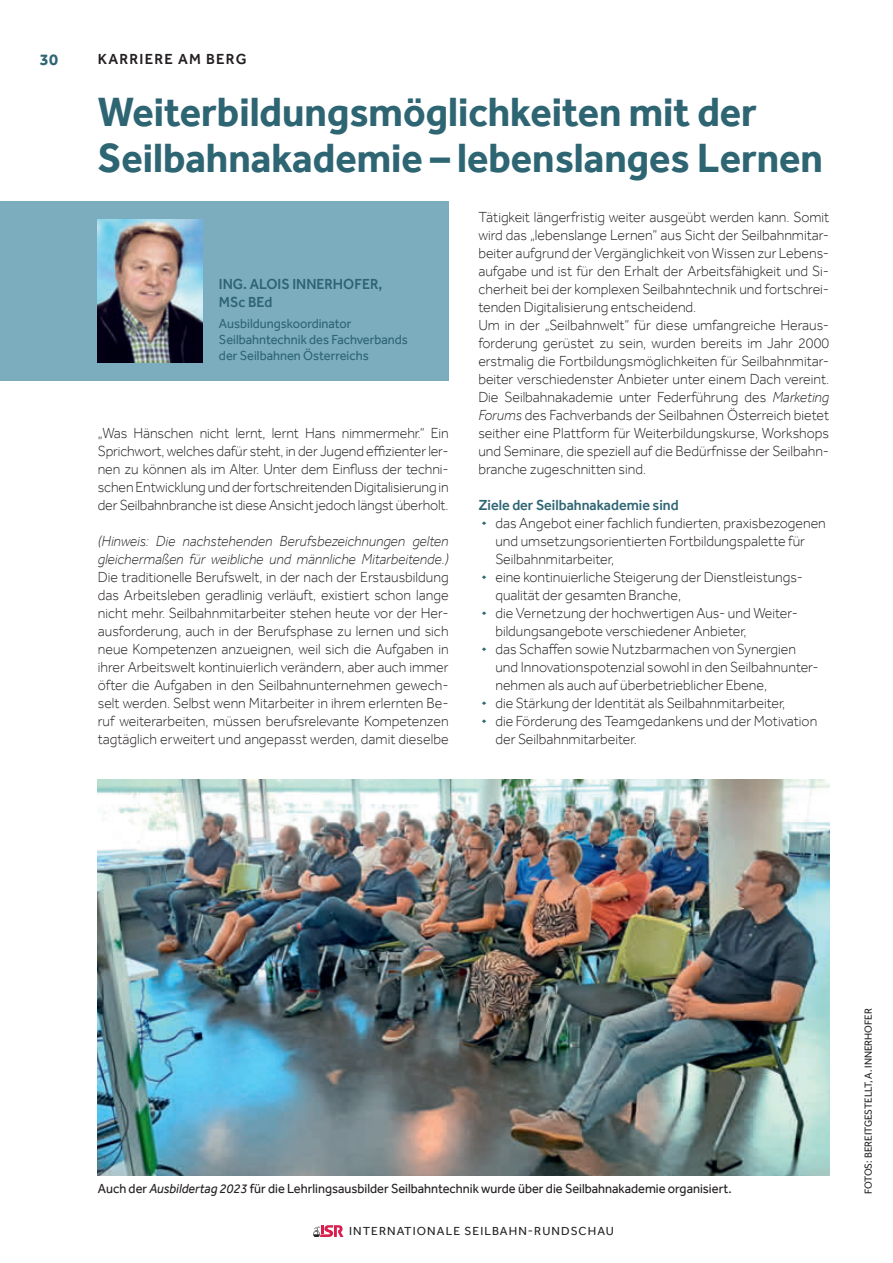
<style>
.page{position:relative;width:893px;height:1263px;background:#fff}
.page>*{position:absolute;margin:0;border:0;box-sizing:border-box;transform-origin:0 0}
.t1{font:700 42px/46.5px "Effra";color:#2e6573;scale:.95 1}
.t2{font:700 16.5px "Effra";color:#2e6573}
.t3{font:300 15px/18px "Effra";color:#231f20;text-align:justify;scale:.95 1}
.t4{font:italic 300 15px/18px "Effra";color:#231f20;scale:.95 1}
.t5{font:500 15px/18px "Effra";color:#2e6573;scale:.95 1}
.t6{font:500 15px "Effra";letter-spacing:.08em;color:#231f20}
.t7{font:13.5px "Effra";color:#231f20;scale:.95 1}
.t8{font:13.5px/16.2px "Effra";color:#2e6573;scale:.95 1}
.t9{font:12px "Effra";letter-spacing:.09em;color:#231f20}
.t10{font:10.5px "Effra";color:#231f20;scale:.95 1}
.s1{font-style:italic}
.s2{font-weight:700;font-size:21px;color:#2e6573}
</style>
<div class="page">
<svg style="left:313px;top:1225px;width:31px;height:12px"></svg>
<div style="left:0;top:201px;width:449px;height:180px;background:#7cadbf"></div>
<img style="left:98px;top:219px;width:104px;height:144px">
<img style="left:98px;top:780px;width:731px;height:395px">
<p class="t2" style="left:40px;top:49px;width:20px">30</p>
<p class="t6" style="left:98px;top:50px;width:150px">KARRIERE AM BERG</p>
<h1 class="t1" style="left:98px;top:88px;width:765px">Weiterbildungsmöglichkeiten mit der<br>Seilbahnakademie – lebenslanges Lernen</h1>
<p class="t5" style="left:219px;top:275px;width:173px">ING. ALOIS INNERHOFER,<br>MSc BEd</p>
<p class="t8" style="left:219px;top:315px;width:200px">Ausbildungskoordinator<br>Seilbahntechnik des Fachverbands der Seilbahnen Österreichs</p>
<p class="t3" style="left:98px;top:423px;width:371px">„Was Hänschen nicht lernt, lernt Hans nimmermehr.“ Ein Sprichwort, welches dafür steht, in der Jugend effizienter ler&shy;nen zu können als im Alter. Unter dem Einfluss der techni&shy;schen Entwicklung und der fortschreitenden Digitalisierung in der Seilbahnbranche ist diese Ansicht jedoch längst überholt.</p>
<p class="t4" style="left:98px;top:531px;width:371px">(Hinweis: Die nachstehenden Berufsbezeichnungen gelten gleichermaßen für weibliche und männliche Mitarbeitende.)</p>
<p class="t3" style="left:98px;top:567px;width:371px">Die traditionelle Berufswelt, in der nach der Erstausbildung das Arbeitsleben geradlinig verläuft, existiert schon lange nicht mehr. Seilbahnmitarbeiter stehen heute vor der Her&shy;ausforderung, auch in der Berufsphase zu lernen und sich neue Kompetenzen anzueignen, weil sich die Aufgaben in ihrer Arbeitswelt kontinuierlich verändern, aber auch immer öfter die Aufgaben in den Seilbahnunternehmen gewech&shy;selt werden. Selbst wenn Mitarbeiter in ihrem erlernten Be&shy;ruf weiterarbeiten, müssen berufsrelevante Kompetenzen tagtäglich erweitert und angepasst werden, damit dieselbe</p>
<p class="t3" style="left:478px;top:207px;width:371px;text-align:left">Tätigkeit längerfristig weiter ausgeübt werden kann. Somit wird das „lebenslange Lernen“ aus Sicht der Seilbahnmitar&shy;beiter aufgrund der Vergänglichkeit von Wissen zur Lebens&shy;aufgabe und ist für den Erhalt der Arbeitsfähigkeit und Si&shy;cherheit bei der komplexen Seilbahntechnik und fortschrei&shy;tenden Digitalisierung entscheidend.<br>Um in der „Seilbahnwelt“ für diese umfangreiche Heraus&shy;forderung gerüstet zu sein, wurden bereits im Jahr 2000 erstmalig die Fortbildungsmöglichkeiten für Seilbahnmitar&shy;beiter verschiedenster Anbieter unter einem Dach vereint.<br>Die Seilbahnakademie unter Federführung des <span class="s1">Marketing Forums</span> des Fachverbands der Seilbahnen Österreich bietet seither eine Plattform für Weiterbildungskurse, Workshops und Seminare, die speziell auf die Bedürfnisse der Seilbahn&shy;branche zugeschnitten sind.</p>
<p class="t5" style="left:478px;top:495px;width:212px">Ziele der Seilbahnakademie sind</p>
<p class="t3" style="left:478px;top:513px;width:367px"><span class="s2">۰</span> das Angebot einer fachlich fundierten, praxisbezogenen</p>
<p class="t3" style="left:495px;top:531px;width:327px">und umsetzungsorientierten Fortbildungspalette für</p>
<p class="t3" style="left:495px;top:549px;width:126px">Seilbahnmitarbeiter,</p>
<p class="t3" style="left:478px;top:567px;width:341px"><span class="s2">۰</span> eine kontinuierliche Steigerung der Dienstleistungs-</p>
<p class="t3" style="left:495px;top:585px;width:197px">qualität der gesamten Branche,</p>
<p class="t3" style="left:478px;top:603px;width:338px"><span class="s2">۰</span> die Vernetzung der hochwertigen Aus- und Weiter-</p>
<p class="t3" style="left:495px;top:621px;width:266px">bildungsangebote verschiedener Anbieter,</p>
<p class="t3" style="left:478px;top:639px;width:336px"><span class="s2">۰</span> das Schaffen sowie Nutzbarmachen von Synergien</p>
<p class="t3" style="left:495px;top:657px;width:342px">und Innovationspotenzial sowohl in den Seilbahnunter-</p>
<p class="t3" style="left:495px;top:675px;width:288px">nehmen als auch auf überbetrieblicher Ebene,</p>
<p class="t3" style="left:478px;top:693px;width:325px"><span class="s2">۰</span> die Stärkung der Identität als Seilbahnmitarbeiter,</p>
<p class="t3" style="left:478px;top:711px;width:358px"><span class="s2">۰</span> die Förderung des Teamgedankens und der Motivation</p>
<p class="t3" style="left:495px;top:729px;width:150px">der Seilbahnmitarbeiter.</p>
<p class="t7" style="left:98px;top:1180px;width:669px">Auch der <span class="s1">Ausbildertag 2023</span> für die Lehrlingsausbilder Seilbahntechnik wurde über die Seilbahnakademie organisiert.</p>
<p class="t9" style="left:349px;top:1224px;width:266px">INTERNATIONALE SEILBAHN-RUNDSCHAU</p>
<p class="t10" style="left:862px;top:1194px;width:197px;rotate:-90deg">FOTOS: BEREITGESTELLT, A. INNERHOFER</p>
</div>
